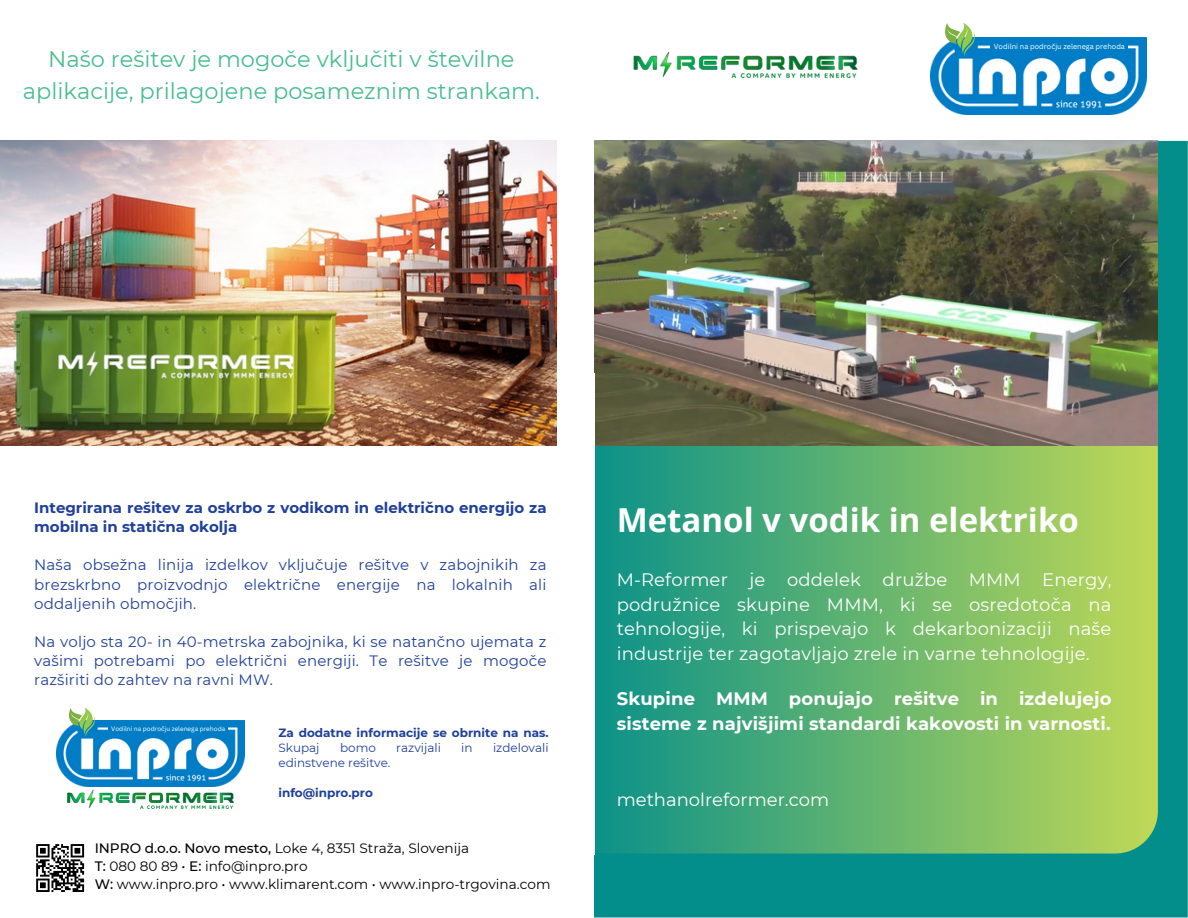
<style>
.page{position:relative;width:1188px;height:918px;background:#fff}
.page>*{position:absolute;margin:0;border:0;box-sizing:border-box;transform-origin:0 0}
.t1{font:700 33px "Open Sans";color:#fff}
.t2{font:22.5px/31.5px "Montserrat";color:#49bd91;text-align:center}
.t3{font:18px/24.8px "Montserrat";letter-spacing:.01em;color:#fff;text-align:justify}
.t4{font:700 18px/24.8px "Montserrat";letter-spacing:.01em;color:#fff}
.t5{font:15px/19.2px "Montserrat";letter-spacing:.01em;color:#20419a;text-align:justify}
.t6{font:700 15px/19.2px "Montserrat";color:#20419a}
.t7{font:13.65px "Montserrat";color:#000}
.t8{font:700 12px/15px "Montserrat";color:#20419a}
.t9{font:12px "Montserrat";color:#20419a}
.t10{font:7.2px "Canva Sans";color:#fff}
.t11{font:6.3px "Canva Sans";color:#fff}
.s1{font-weight:400}
.s2{font-weight:500}
</style>
<div class="page">
<div style="left:594px;top:141px;width:594px;height:777px;background:#038e8b"></div>
<div style="left:567px;top:406px;width:591px;height:448px;background:linear-gradient(to right,#038e8b,#c0d857)"></div>
<img style="left:594px;top:141px;width:564px;height:305px">
<div style="left:535px;top:373px;width:59px;height:481px;background:#fff"></div>
<img style="left:633px;top:51px;width:225px;height:27px">
<img style="left:0;top:141px;width:557px;height:305px">
<img style="left:67px;top:789px;width:167px;height:20px">
<svg style="left:84px;top:844px;width:1px;height:48px"></svg>
<svg style="left:36px;top:844px;width:48px;height:48px"></svg>
<img style="left:931px;top:38px;width:216px;height:76px">
<svg style="left:941px;top:22px;width:41px;height:35px"></svg>
<div style="left:991px;top:41px;width:137px;height:12px;background:#007dc5"></div>
<img style="left:57px;top:721px;width:188px;height:66px">
<svg style="left:65px;top:707px;width:36px;height:30px"></svg>
<div style="left:108px;top:724px;width:120px;height:10px;background:#007dc5"></div>
<p class="t2" style="left:23px;top:43px;width:519px">Našo rešitev je mogoče vključiti v številne aplikacije, prilagojene posameznim strankam.</p>
<p class="t10" style="left:994px;top:41px;width:133px">Vodilni na področju zelenega prehoda</p>
<p class="t6" style="left:34px;top:498px;width:514px">Integrirana rešitev za oskrbo z vodikom in električno energijo za mobilna in statična okolja</p>
<p class="t5" style="left:34px;top:555px;width:514px">Naša obsežna linija izdelkov vključuje rešitve v zabojnikih za brezskrbno proizvodnjo električne energije na lokalnih ali oddaljenih območjih.</p>
<p class="t5" style="left:34px;top:632px;width:514px">Na voljo sta 20- in 40-metrska zabojnika, ki se natančno ujemata z vašimi potrebami po električni energiji. Te rešitve je mogoče razširiti do zahtev na ravni MW.</p>
<p class="t11" style="left:111px;top:724px;width:115px">Vodilni na področju zelenega prehoda</p>
<p class="t8" style="left:278px;top:725px;width:272px">Za dodatne informacije se obrnite na nas.<br><span class="s1">Skupaj</span></p>
<p class="t9" style="left:340px;top:740px;width:37px">bomo</p>
<p class="t9" style="left:396px;top:740px;width:46px">razvijali</p>
<p class="t9" style="left:461px;top:740px;width:13px">in</p>
<p class="t9" style="left:493px;top:740px;width:57px">izdelovali</p>
<p class="t9" style="left:278px;top:755px;width:114px">edinstvene rešitve.</p>
<p class="t8" style="left:278px;top:785px;width:96px">info@inpro.pro</p>
<p class="t7" style="left:95px;top:840px;width:376px"><span class="s2">INPRO d.o.o. Novo mesto,</span> Loke 4, 8351 Straža, Slovenija</p>
<p class="t7" style="left:95px;top:858px;width:214px"><span class="s2">T:</span> 080 80 89 • <span class="s2">E:</span> info@inpro.pro</p>
<p class="t7" style="left:95px;top:876px;width:457px"><span class="s2">W:</span> www.inpro.pro • www.klimarent.com • www.inpro-trgovina.com</p>
<p class="t1" style="left:617px;top:496px;width:464px">Metanol v vodik in elektriko</p>
<p class="t3" style="left:617px;top:567px;width:496px">M-Reformer je oddelek družbe MMM Energy, podružnice skupine MMM, ki se osredotoča na tehnologije, ki prispevajo k dekarbonizaciji naše industrije ter zagotavljajo zrele in varne tehnologije.</p>
<p class="t4" style="left:617px;top:686px;width:496px">Skupine MMM ponujajo rešitve in izdelujejo sisteme z najvišjimi standardi kakovosti in varnosti.</p>
<p class="t3" style="left:617px;top:787px;width:214px">methanolreformer.com</p>
</div>
